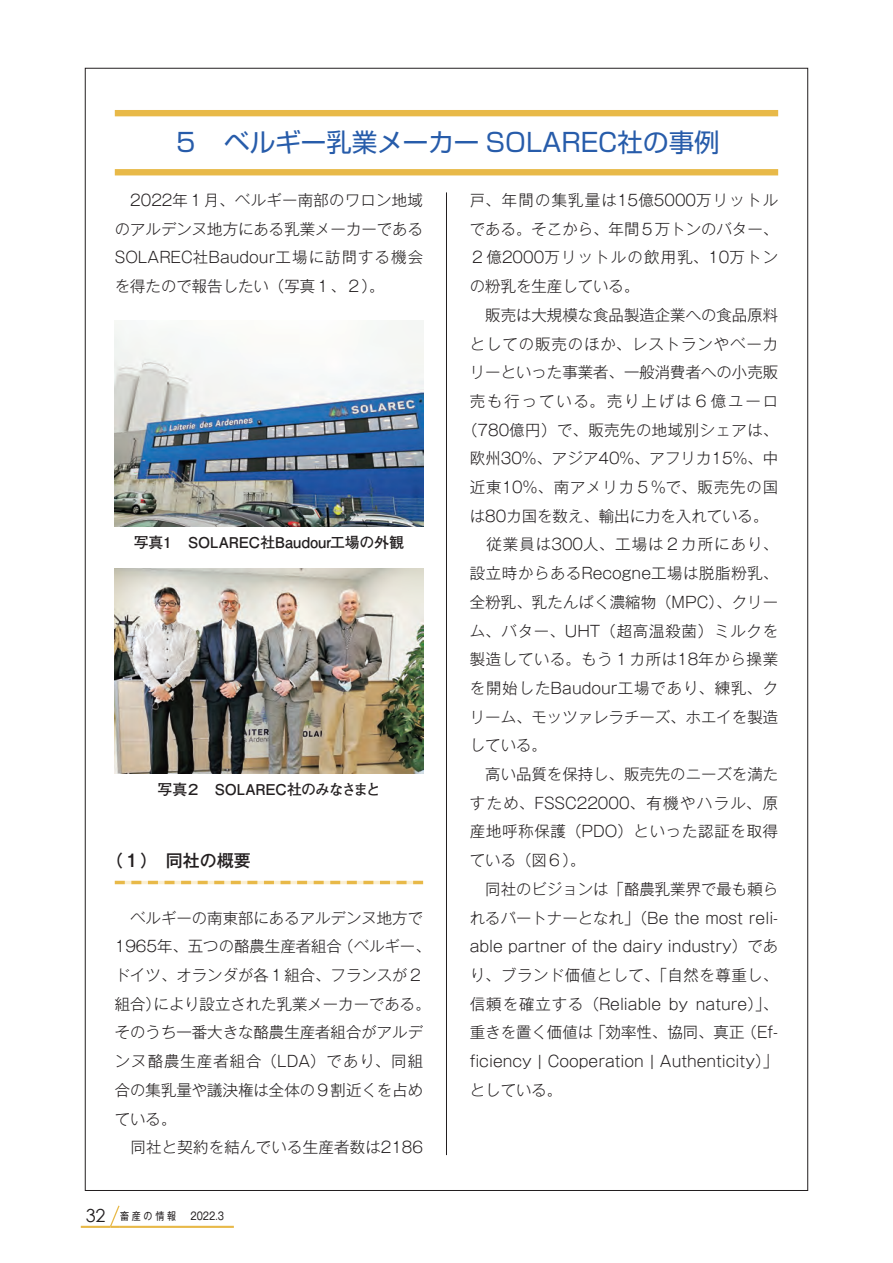
<style>
.page{position:relative;width:893px;height:1263px;background:#fff}
.page>*{position:absolute;margin:0;border:0;box-sizing:border-box;transform-origin:0 0}
.t1{font:25.5px "Shin Go Pr 6 N";color:#275caa}
.t2{font:500 16.95px "Gothic MB101 Pr 6 N";color:#231f20}
.t3{font:300 15.45px/28.7px "Gothic MB101 Pr 6 N";color:#231f20;text-align:justify}
.t4{font:300 15.45px "Gothic MB101 Pr 6 N";letter-spacing:.04em;color:#231f20}
.t5{font:300 15.45px "Gothic MB101 Pr 6 N";letter-spacing:.055em;color:#231f20}
.t6{font:300 15.45px "Gothic MB101 Pr 6 N";letter-spacing:.06em;color:#231f20}
.t7{font:300 15.45px "Gothic MB101 Pr 6 N";letter-spacing:.075em;color:#231f20}
.t8{font:300 15.45px "Gothic MB101 Pr 6 N";letter-spacing:.08em;color:#231f20}
.t9{font:300 15.45px "Gothic MB101 Pr 6 N";letter-spacing:.03em;color:#231f20}
.t10{font:300 15.45px "Gothic MB101 Pr 6 N";letter-spacing:.07em;color:#231f20}
.t11{font:300 15.45px "Gothic MB101 Pr 6 N";letter-spacing:.05em;color:#231f20}
.t12{font:300 15.45px "Gothic MB101 Pr 6 N";letter-spacing:.035em;color:#231f20}
.t13{font:300 15.45px "Gothic MB101 Pr 6 N";letter-spacing:.125em;color:#231f20}
.t14{font:700 14.85px "Futo Go B101 Pr 6 N";letter-spacing:-.01em;color:#231f20}
.t15{font:10.65px "Gothic MB101 Pr 6 N";letter-spacing:.3em;color:#231f20;scale:.85 1}
.s1{font-family:"Century Gothic";font-size:18px}
</style>
<div class="page">
<hr style="left:81px;top:1226px;width:30px;height:2px;background:#e8b948">
<hr style="left:119px;top:1226px;width:115px;height:2px;background:#e8b948">
<svg style="left:109px;top:1205px;width:12px;height:23px"></svg>
<hr style="left:446px;top:192px;width:1px;height:963px;background:#231f20">
<svg style="left:115px;top:881px;width:308px;height:3px"></svg>
<div style="left:115px;top:110px;width:663px;height:6px;background:#e8b948"></div>
<div style="left:115px;top:169px;width:663px;height:6px;background:#e8b948"></div>
<img style="left:115px;top:568px;width:308px;height:206px">
<img style="left:115px;top:321px;width:308px;height:205px">
<div style="left:846px;top:449px;width:26px;height:25px;border:1px solid #231f20;border-radius:50%"></div>
<div style="left:846px;top:789px;width:26px;height:25px;border:1px solid #231f20;border-radius:50%"></div>
<h1 class="t1" style="left:173px;top:122px;width:548px">5　ベルギー乳業メーカー SOLAREC社の事例</h1>
<p class="t3" style="left:115px;top:184px;width:310px">　2022年1月、ベルギー南部のワロン地域のアルデンヌ地方にある乳業メーカーであるSOLAREC社Baudour工場に訪問する機会を得たので報告したい（写真1、2）。</p>
<p class="t7" style="left:470px;top:187px;width:310px">戸、年間の集乳量は15億5000万リットル</p>
<p class="t3" style="left:470px;top:213px;width:310px">である。そこから、年間5万トンのバター、</p>
<p class="t8" style="left:470px;top:245px;width:310px">2億2000万リットルの飲用乳、10万トン</p>
<p class="t3" style="left:470px;top:271px;width:171px">の粉乳を生産している。</p>
<p class="t3" style="left:470px;top:299px;width:310px">　販売は大規模な食品製造企業への食品原料</p>
<p class="t6" style="left:470px;top:331px;width:310px">としての販売のほか、レストランやベーカ</p>
<p class="t3" style="left:470px;top:357px;width:310px">リーといった事業者、一般消費者への小売販</p>
<p class="t13" style="left:470px;top:388px;width:310px">売も行っている。売り上げは6億ユーロ</p>
<p class="t9" style="left:462px;top:417px;width:317px">（780億円）で、販売先の地域別シェアは、</p>
<p class="t3" style="left:470px;top:443px;width:310px">欧州30%、アジア40%、アフリカ15%、中</p>
<p class="t6" style="left:470px;top:474px;width:310px">近東10%、南アメリカ5%で、販売先の国</p>
<p class="t3" style="left:470px;top:500px;width:300px">は80カ国を数え、輸出に力を入れている。</p>
<p class="t10" style="left:470px;top:532px;width:310px">　従業員は300人、工場は2カ所にあり、</p>
<p class="t4" style="left:470px;top:560px;width:310px">設立時からあるRecogne工場は脱脂粉乳、</p>
<p class="t3" style="left:470px;top:586px;width:310px">全粉乳、乳たんぱく濃縮物（MPC）、クリー</p>
<p class="t5" style="left:470px;top:618px;width:310px">ム、バター、UHT（超高温殺菌）ミルクを</p>
<p class="t4" style="left:470px;top:646px;width:310px">製造している。もう1カ所は18年から操業</p>
<p class="t5" style="left:470px;top:675px;width:310px">を開始したBaudour工場であり、練乳、ク</p>
<p class="t3" style="left:470px;top:701px;width:310px">リーム、モッツァレラチーズ、ホエイを製造</p>
<p class="t3" style="left:470px;top:730px;width:79px">している。</p>
<p class="t3" style="left:470px;top:758px;width:310px">　高い品質を保持し、販売先のニーズを満た</p>
<p class="t3" style="left:470px;top:787px;width:310px">すため、FSSC22000、有機やハラル、原</p>
<p class="t11" style="left:470px;top:819px;width:310px">産地呼称保護（PDO）といった認証を取得</p>
<p class="t3" style="left:470px;top:845px;width:117px">ている（図6）。</p>
<p class="t3" style="left:470px;top:873px;width:310px">　同社のビジョンは「酪農乳業界で最も頼ら</p>
<p class="t3" style="left:470px;top:902px;width:310px">れるパートナーとなれ」（Be the most reli-</p>
<p class="t3" style="left:470px;top:931px;width:310px">able partner of the dairy industry）であ</p>
<p class="t12" style="left:470px;top:962px;width:310px">り、ブランド価値として、「自然を尊重し、</p>
<p class="t3" style="left:470px;top:988px;width:310px">信頼を確立する（Reliable by nature）」、</p>
<p class="t3" style="left:470px;top:1017px;width:310px">重きを置く価値は「効率性、協同、真正（Ef-</p>
<p class="t3" style="left:470px;top:1045px;width:310px">ficiency | Cooperation | Authenticity）」</p>
<p class="t3" style="left:470px;top:1074px;width:94px">としている。</p>
<p class="t14" style="left:134px;top:530px;width:272px">写真1　SOLAREC社Baudour工場の外観</p>
<p class="t14" style="left:158px;top:778px;width:38px">写真2</p>
<p class="t14" style="left:215px;top:778px;width:167px">SOLAREC社のみなさまと</p>
<p class="t2" style="left:106px;top:846px;width:146px">（1）　同社の概要</p>
<p class="t3" style="left:115px;top:902px;width:317px;text-align:left">　ベルギーの南東部にあるアルデンヌ地方で<br>1965年、五つの酪農生産者組合（ベルギー、ドイツ、オランダが各1組合、フランスが2組合）により設立された乳業メーカーである。そのうち一番大きな酪農生産者組合がアルデンヌ酪農生産者組合（LDA）であり、同組合の集乳量や議決権は全体の9割近くを占めている。<br>　同社と契約を結んでいる生産者数は2186</p>
<p class="t15" style="left:86px;top:1207px;width:164px"><span class="s1">32</span> 畜産の情報　2022.3</p>
</div>
